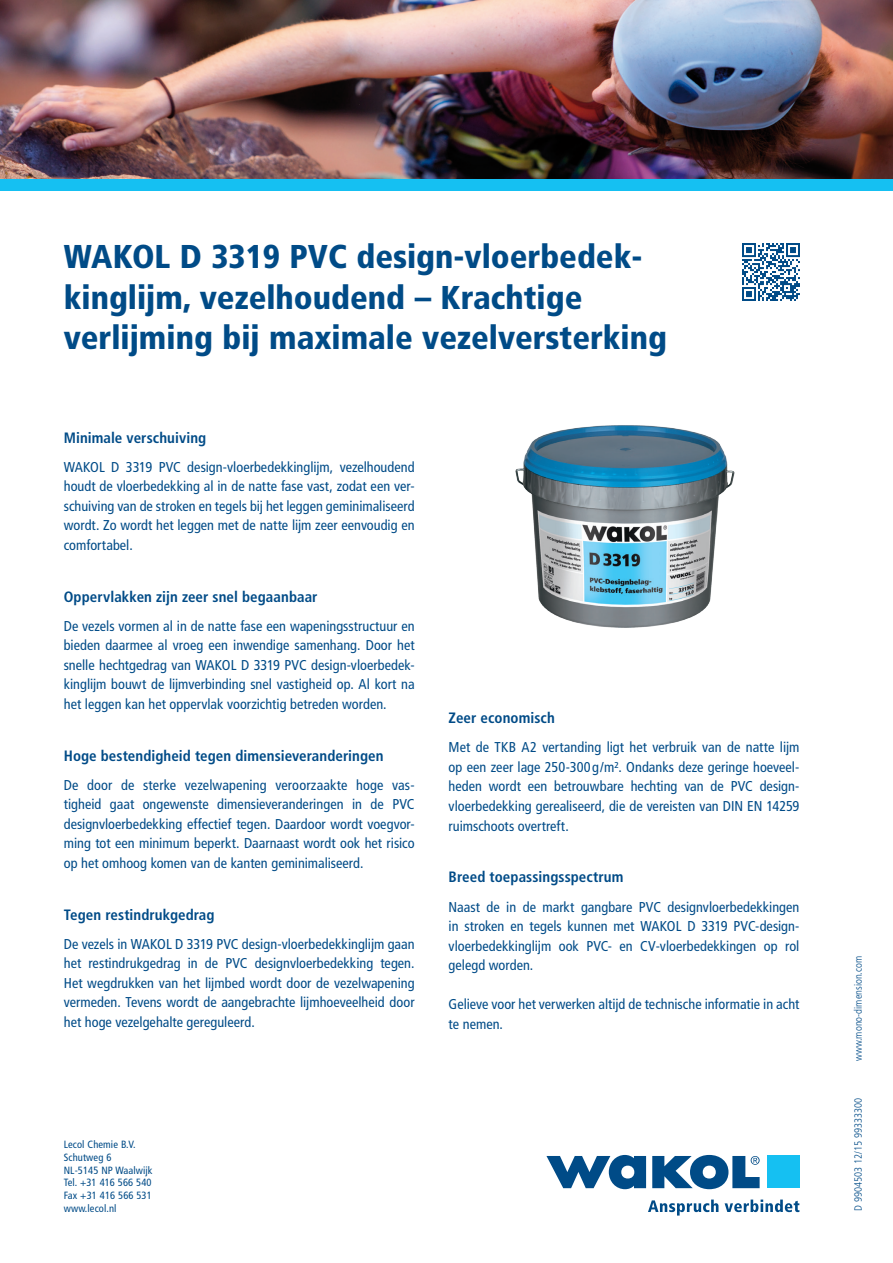
<style>
.page{position:relative;width:893px;height:1263px;background:#fff}
.page>*{position:absolute;margin:0;border:0;box-sizing:border-box;transform-origin:0 0}
.Headline_RS{font:900 condensed 33px/40.5px "Frutiger LT Pro";color:#004b87}
.Text_RS{font:700 condensed 15px "Frutiger";letter-spacing:.005em;color:#004b87}
.Text_RS-2{font:condensed 14.25px/19.5px "Frutiger";color:#004b87;text-align:justify}
._3___Adresse__10{font:condensed 10.5px "Frutiger";letter-spacing:.01em;color:#004b87}
.t1{font:300 condensed 10.5px "Frutiger";color:#004b87}
</style>
<div class="page">
<div style="left:0;top:179px;width:893px;height:12px;background:#15c0f2"></div>
<svg style="left:648px;top:1199px;width:70px;height:16px"></svg>
<svg style="left:725px;top:1199px;width:74px;height:13px"></svg>
<svg style="left:546px;top:1155px;width:100px;height:34px"></svg>
<svg style="left:652px;top:1155px;width:108px;height:34px"></svg>
<div style="left:767px;top:1156px;width:32px;height:32px;background:#15c0f2"></div>
<img style="left:0;top:0;width:893px;height:179px">
<img style="left:515px;top:425px;width:220px;height:203px">
<img style="left:742px;top:243px;width:57px;height:57px">
<p class="Headline_RS" style="left:64px;top:236px;width:605px">WAKOL D 3319 PVC design-vloerbedek&shy;kinglijm, vezelhoudend – Krachtige verlijming bij maximale vezelversterking</p>
<p class="Text_RS" style="left:64px;top:428px;width:144px">Minimale verschuiving</p>
<p class="Text_RS-2" style="left:64px;top:457px;width:352px">WAKOL D 3319 PVC design-vloerbedekkinglijm, vezelhoudend houdt de vloerbedekking al in de natte fase vast, zodat een ver&shy;schuiving van de stroken en tegels bij het leggen geminimaliseerd wordt. Zo wordt het leggen met de natte lijm zeer eenvoudig en comfortabel.</p>
<p class="Text_RS" style="left:64px;top:588px;width:255px">Oppervlakken zijn zeer snel begaanbaar</p>
<p class="Text_RS-2" style="left:64px;top:616px;width:352px">De vezels vormen al in de natte fase een wapeningsstructuur en bieden daarmee al vroeg een inwendige samenhang. Door het snelle hechtgedrag van WAKOL D 3319 PVC design-vloerbedek&shy;kinglijm bouwt de lijmverbinding snel vastigheid op. Al kort na het leggen kan het oppervlak voorzichtig betreden worden.</p>
<p class="Text_RS" style="left:64px;top:747px;width:321px">Hoge bestendigheid tegen dimensieveranderingen</p>
<p class="Text_RS-2" style="left:64px;top:775px;width:352px">De door de sterke vezelwapening veroorzaakte hoge vas&shy;tigheid gaat ongewenste dimensieveranderingen in de PVC designvloerbedekking effectief tegen. Daardoor wordt voegvor&shy;ming tot een minimum beperkt. Daarnaast wordt ook het risico op het omhoog komen van de kanten geminimaliseerd.</p>
<p class="Text_RS" style="left:64px;top:906px;width:152px">Tegen restindrukgedrag</p>
<p class="Text_RS-2" style="left:64px;top:934px;width:352px">De vezels in WAKOL D 3319 PVC design-vloerbedekkinglijm gaan het restindrukgedrag in de PVC designvloerbedekking tegen.<br>Het wegdrukken van het lijmbed wordt door de vezelwapening vermeden. Tevens wordt de aangebrachte lijmhoeveelheid door het hoge vezelgehalte gereguleerd.</p>
<p class="Text_RS" style="left:449px;top:709px;width:108px">Zeer economisch</p>
<p class="Text_RS-2" style="left:449px;top:738px;width:352px">Met de TKB A2 vertanding ligt het verbruik van de natte lijm op een zeer lage 250-300g/m². Ondanks deze geringe hoeveel&shy;heden wordt een betrouwbare hechting van de PVC design&shy;vloerbedekking gerealiseerd, die de vereisten van DIN EN 14259 ruimschoots overtreft.</p>
<p class="Text_RS" style="left:449px;top:868px;width:176px">Breed toepassingsspectrum</p>
<p class="Text_RS-2" style="left:449px;top:897px;width:352px">Naast de in de markt gangbare PVC designvloerbedekkingen in stroken en tegels kunnen met WAKOL D 3319 PVC-design&shy;vloerbedekkinglijm ook PVC- en CV-vloerbedekkingen op rol gelegd worden.</p>
<p class="Text_RS-2" style="left:449px;top:994px;width:352px">Gelieve voor het verwerken altijd de technische informatie in acht te nemen.</p>
<p class="_3___Adresse__10" style="left:64px;top:1138px;width:73px">Lecol Chemie B.V.</p>
<p class="_3___Adresse__10" style="left:64px;top:1151px;width:49px">Schutweg 6</p>
<p class="_3___Adresse__10" style="left:64px;top:1164px;width:90px">NL-5145 NP Waalwijk</p>
<p class="_3___Adresse__10" style="left:64px;top:1177px;width:89px">Tel. +31 416 566 540</p>
<p class="_3___Adresse__10" style="left:64px;top:1189px;width:90px">Fax +31 416 566 531</p>
<p class="_3___Adresse__10" style="left:64px;top:1202px;width:54px">www.lecol.nl</p>
<p class="t1" style="left:852px;top:1061px;width:106px;rotate:-90deg">www.mono-dimension.com</p>
<p class="t1" style="left:852px;top:1211px;width:114px;rotate:-90deg">D 9904503 12/15 99333300</p>
</div>
